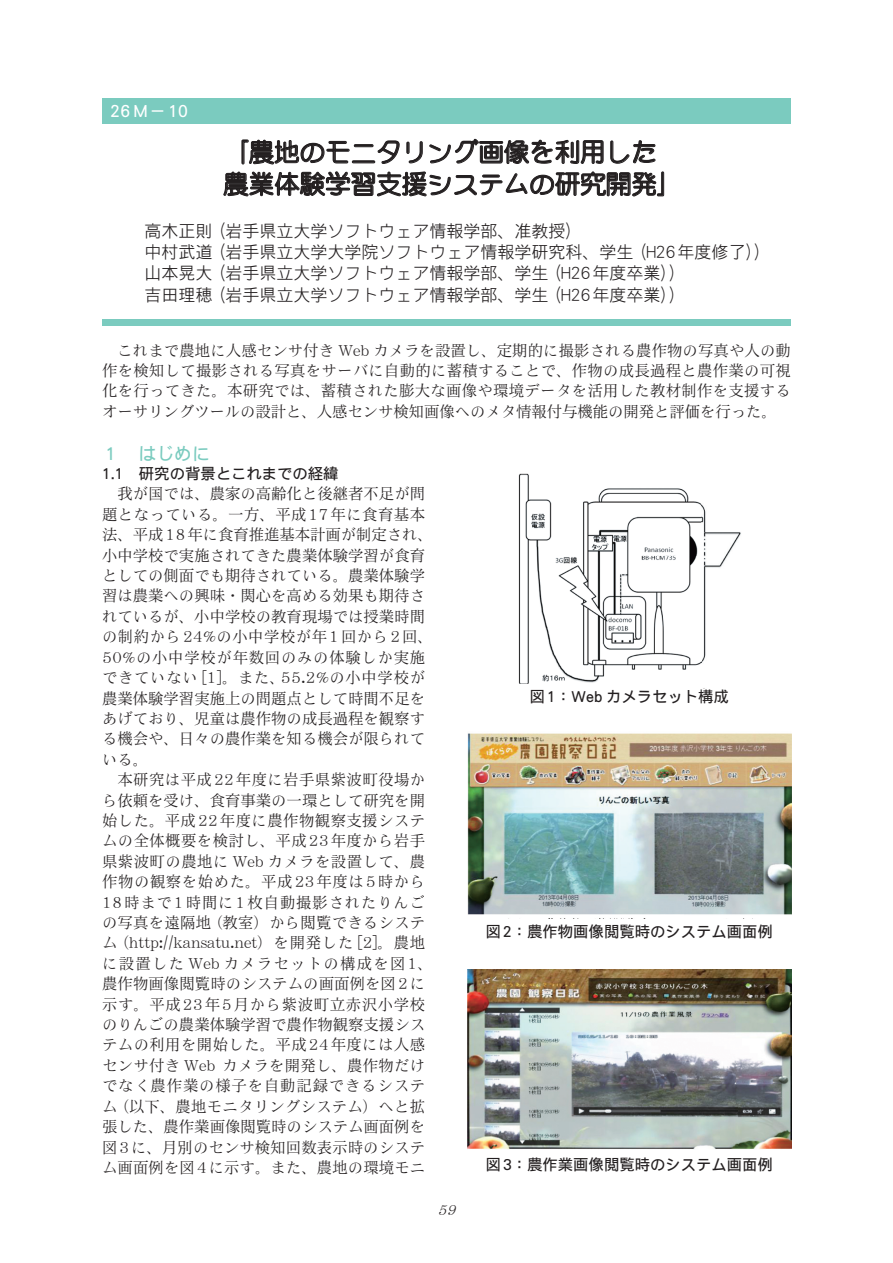
<style>
.page{position:relative;width:893px;height:1263px;background:#fff}
.page>*{position:absolute;margin:0;border:0;box-sizing:border-box;transform-origin:0 0}
.t1{font:25.5px/32px "DF Maru Gothic Pro 5 W7";color:#231f20}
.t2{font:18px "DF Gothic P Pro 5 W5";color:#7bcbbf}
.t3{font:16.95px/21.3px "DF Gothic P Pro 5 W3";color:#231f20}
.t4{font:16.95px "DF Gothic P Pro 5 W5";color:#fff}
.t5{font:15.45px/20.4px "DF Mincho P Pro 5 W3";letter-spacing:.005em;color:#231f20}
.t6{font:15.45px/20.4px "DF Mincho P Pro 5 W3";letter-spacing:.025em;color:#231f20;text-align:center}
.t7{font:15.45px "DF Gothic P Pro 5 W5";letter-spacing:-.005em;color:#231f20}
.t8{font:italic 13.8px "DF Mincho P Pro 5 W3";color:#231f20}
</style>
<div class="page">
<div style="left:102px;top:98px;width:689px;height:25px;background:#7bcbbf"></div>
<div style="left:102px;top:319px;width:689px;height:6px;background:#7bcbbf"></div>
<svg style="left:242px;top:140px;width:108px;height:24px"></svg>
<div style="left:354px;top:144px;width:19px;height:3px;border:1px solid #231f20"></div>
<div style="left:352px;top:161px;width:23px;height:2px;border:1px solid #231f20"></div>
<svg style="left:378px;top:141px;width:22px;height:23px"></svg>
<svg style="left:406px;top:141px;width:17px;height:22px"></svg>
<svg style="left:429px;top:138px;width:174px;height:26px"></svg>
<svg style="left:610px;top:140px;width:45px;height:24px"></svg>
<svg style="left:224px;top:171px;width:440px;height:26px"></svg>
<img style="left:518px;top:473px;width:223px;height:216px">
<img style="left:468px;top:733px;width:323px;height:186px">
<img style="left:468px;top:969px;width:323px;height:180px">
<p class="t4" style="left:111px;top:98px;width:79px">26Ｍ－10</p>
<h1 class="t1" style="left:223px;top:136px;width:461px">「農地のモニタリング画像を利用した農業体験学習支援システムの研究開発」</h1>
<p class="t3" style="left:145px;top:220px;width:628px">高木正則（岩手県立大学ソフトウェア情報学部、准教授）<br>中村武道（岩手県立大学大学院ソフトウェア情報学研究科、学生（H26年度修了））山本晃大（岩手県立大学ソフトウェア情報学部、学生（H26年度卒業））<br>吉田理穂（岩手県立大学ソフトウェア情報学部、学生（H26年度卒業））</p>
<p class="t5" style="left:102px;top:340px;width:690px;text-align:justify;text-indent:15px">これまで農地に人感センサ付き Web カメラを設置し、定期的に撮影される農作物の写真や人の動作を検知して撮影される写真をサーバに自動的に蓄積することで、作物の成長過程と農作業の可視化を行ってきた。本研究では、蓄積された膨大な画像や環境データを活用した教材制作を支援するオーサリングツールの設計と、人感センサ検知画像へのメタ情報付与機能の開発と評価を行った。</p>
<p class="t2" style="left:102px;top:440px;width:109px">１　はじめに</p>
<p class="t7" style="left:102px;top:462px;width:238px">1.1　研究の背景とこれまでの経緯</p>
<p class="t5" style="left:102px;top:484px;width:332px;text-indent:15px">我が国では、農家の高齢化と後継者不足が問題となっている。一方、平成17年に食育基本法、平成18年に食育推進基本計画が制定され、小中学校で実施されてきた農業体験学習が食育としての側面でも期待されている。農業体験学習は農業への興味・関心を高める効果も期待されているが、小中学校の教育現場では授業時間の制約から24%の小中学校が年1回から2回、<br>50%の小中学校が年数回のみの体験しか実施できていない [1]。また、55.2%の小中学校が農業体験学習実施上の問題点として時間不足をあげており、児童は農作物の成長過程を観察する機会や、日々の農作業を知る機会が限られている。</p>
<p class="t6" style="left:102px;top:769px;width:332px">本研究は平成22年度に岩手県紫波町役場か<br>ら依頼を受け、食育事業の一環として研究を開始した。平成22年度に農作物観察支援システムの全体概要を検討し、平成23年度から岩手県紫波町の農地に Web カメラを設置して、農作物の観察を始めた。平成23年度は5時から<br>18時まで1時間に1枚自動撮影されたりんごの写真を遠隔地（教室）から閲覧できるシステム（http://kansatu.net）を開発した [2]。農地に設置した Web カメラセットの構成を図1、農作物画像閲覧時のシステムの画面例を図2に示す。平成23年5月から紫波町立赤沢小学校のりんごの農業体験学習で農作物観察支援システムの利用を開始した。平成24年度には人感センサ付き Web カメラを開発し、農作物だけでなく農作業の様子を自動記録できるシステム（以下、農地モニタリングシステム）へと拡張した、農作業画像閲覧時のシステム画面例を図3に、月別のセンサ検知回数表示時のシステム画面例を図4に示す。また、農地の環境モニ</p>
<p class="t8" style="left:437px;top:1200px;width:25px">59</p>
<p class="t7" style="left:530px;top:685px;width:201px">図1：Web カメラセット構成</p>
<p class="t7" style="left:486px;top:919px;width:288px">図2：農作物画像閲覧時のシステム画面例</p>
<p class="t7" style="left:486px;top:1153px;width:288px">図3：農作業画像閲覧時のシステム画面例</p>
</div>
